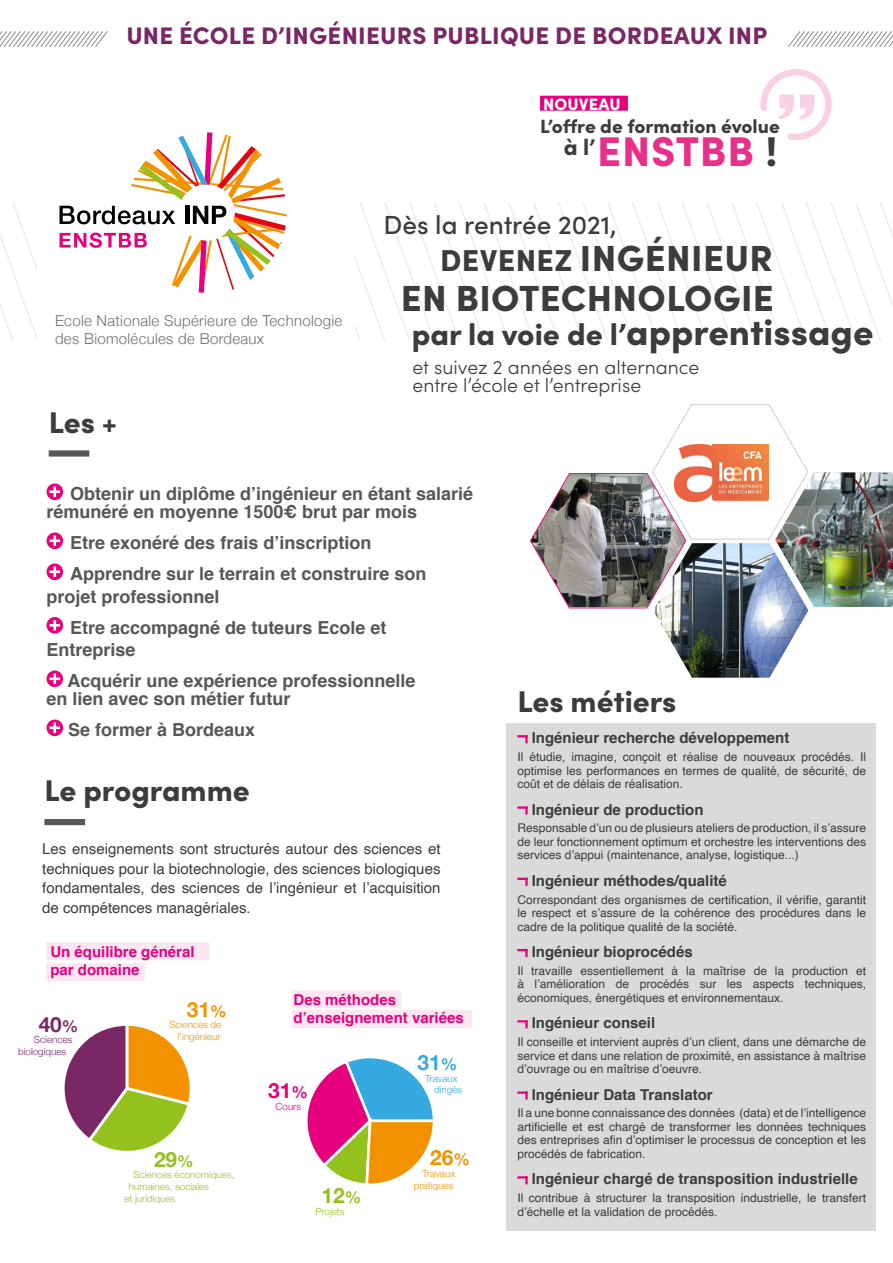
<style>
.page{position:relative;width:893px;height:1263px;background:#fff}
.page>*{position:absolute;margin:0;border:0;box-sizing:border-box;transform-origin:0 0}
.t1{font:900 41.55px "Sofia Pro";letter-spacing:.02em;color:#e8308a}
.t2{font:900 36.3px/40.8px "Sofia Pro";letter-spacing:.01em;color:#3c3c3b;text-align:right}
.t3{font:900 30.3px "Sofia Pro";color:#3c3c3b}
.t4{font:900 30px "Sofia Pro";color:#3c3c3b}
.t5{font:500 26.25px "Sofia Pro";color:#3c3c3b}
.t6{font:900 24px "Sofia Pro";letter-spacing:.01em;color:#792865}
.t7{font:900 22.65px "Sofia Pro";color:#3c3c3b}
.t8{font:700 21px "Helvetica Neue";color:#95c11f}
.t9{font:700 21px "Helvetica Neue";color:#f39200}
.t10{font:700 21px "Helvetica Neue";color:#e6007d}
.t11{font:700 21px "Helvetica Neue";color:#36a9e1}
.t12{font:700 20.85px "Helvetica Neue";color:#f39200}
.t13{font:700 20.85px "Helvetica Neue";color:#95c11f}
.t14{font:700 20.85px "Helvetica Neue";color:#792a66}
.t15{font:300 19.5px/18px "Sofia Pro";color:#3c3c3b}
.t16{font:900 19.2px "Sofia Pro";color:#3c3c3b}
.t17{font:700 18px/31px "Helvetica";color:#575756}
.t18{font:900 16.5px "Sofia Pro";letter-spacing:.01em;color:#fff}
.t19{font:15px/19.5px "Helvetica";color:#3c3c3b;text-align:justify}
.t20{font:700 15px "Helvetica";color:#3c3c3b}
.t21{font:300 15px/18px "Helvetica Neue";letter-spacing:.02em;color:#706f6f}
.t22{font:700 15px/18px "Helvetica";color:#e6007d}
.t23{font:12px/13.5px "Helvetica";color:#3c3c3b;text-align:justify}
.t24{font:300 9.9px "Helvetica Neue";color:#95c11f}
.t25{font:300 9.9px/11.9px "Helvetica Neue";color:#f39200;text-align:right}
.t26{font:300 9.9px/11.9px "Helvetica Neue";color:#792a66}
.t27{font:300 9.9px/11.9px "Helvetica Neue";color:#36a9e1}
.t28{font:300 9.9px "Helvetica Neue";color:#e6007d}
.s1{color:#3c3c3b}
.s2{font-size:30.3px}
.s3{font-size:36.3px}
.s4{font-size:16.35px}
.s5{font-size:16.5px}
.s6{font-size:13.5px}
</style>
<div class="page">
<div style="left:46px;top:942px;width:163px;height:18px;background:#fce6f2"></div>
<div style="left:46px;top:963px;width:99px;height:18px;background:#fce6f2"></div>
<div style="left:506px;top:723px;width:370px;height:508px;background:#dadada"></div>
<svg style="left:0;top:69px;width:893px;height:272px"></svg>
<svg style="left:46px;top:483px;width:17px;height:17px"></svg>
<svg style="left:50px;top:486px;width:10px;height:11px"></svg>
<svg style="left:46px;top:532px;width:17px;height:17px"></svg>
<svg style="left:50px;top:535px;width:10px;height:11px"></svg>
<svg style="left:46px;top:563px;width:17px;height:17px"></svg>
<svg style="left:50px;top:566px;width:10px;height:11px"></svg>
<svg style="left:46px;top:617px;width:17px;height:17px"></svg>
<svg style="left:50px;top:620px;width:10px;height:10px"></svg>
<svg style="left:46px;top:670px;width:17px;height:17px"></svg>
<svg style="left:50px;top:673px;width:10px;height:11px"></svg>
<svg style="left:46px;top:719px;width:17px;height:17px"></svg>
<svg style="left:50px;top:722px;width:10px;height:11px"></svg>
<svg style="left:0;top:31px;width:108px;height:16px"></svg>
<svg style="left:788px;top:31px;width:105px;height:16px"></svg>
<div style="left:49px;top:450px;width:40px;height:7px;background:#575756"></div>
<img style="left:654px;top:609px;width:154px;height:69px">
<img style="left:530px;top:404px;width:363px;height:205px">
<div style="left:540px;top:96px;width:88px;height:15px;background:#e6007d"></div>
<svg style="left:517px;top:735px;width:11px;height:8px"></svg>
<svg style="left:517px;top:806px;width:11px;height:8px"></svg>
<svg style="left:517px;top:878px;width:11px;height:8px"></svg>
<svg style="left:517px;top:949px;width:11px;height:8px"></svg>
<svg style="left:517px;top:1020px;width:11px;height:8px"></svg>
<svg style="left:517px;top:1091px;width:11px;height:9px"></svg>
<svg style="left:517px;top:1176px;width:11px;height:8px"></svg>
<div style="left:44px;top:819px;width:41px;height:6px;background:#575756"></div>
<svg style="left:64px;top:1025px;width:126px;height:126px"></svg>
<svg style="left:307px;top:1058px;width:126px;height:126px"></svg>
<div style="left:292px;top:990px;width:109px;height:18px;background:#fce6f2"></div>
<div style="left:292px;top:1010px;width:180px;height:18px;background:#fce6f2"></div>
<img style="left:674px;top:444px;width:94px;height:58px">
<h3 class="t6" style="left:126px;top:17px;width:642px">UNE ÉCOLE D’INGÉNIEURS PUBLIQUE DE BORDEAUX INP</h3>
<h3 class="t18" style="left:543px;top:91px;width:79px">NOUVEAU</h3>
<p class="t21" style="left:55px;top:311px;width:289px">Ecole Nationale Supérieure de Technologie des Biomolécules de Bordeaux</p>
<h3 class="t4" style="left:49px;top:399px;width:70px">Les +</h3>
<h3 class="t16" style="left:540px;top:111px;width:241px">L’offre de formation évolue</h3>
<h1 class="t1" style="left:597px;top:118px;width:182px">ENSTBB <span class="s1">!</span></h1>
<h3 class="t7" style="left:564px;top:130px;width:33px">à l’</h3>
<h3 class="t5" style="left:384px;top:206px;width:235px">Dès la rentrée 2021,</h3>
<h2 class="t2" style="left:401px;top:234px;width:375px"><span class="s2">DEVENEZ</span> INGÉNIEUR<br>EN BIOTECHNOLOGIE</h2>
<h3 class="t3" style="left:412px;top:310px;width:463px">par la voie de l’<span class="s3">apprentissage</span></h3>
<h3 class="t15" style="left:412px;top:357px;width:288px">et suivez 2 années en alternance entre l’école et l’entreprise</h3>
<h3 class="t17" style="left:46px;top:485px;width:428px;line-height:18px;text-indent:24px">Obtenir un diplôme d’ingénieur en étant salarié rémunéré en moyenne 1500€ brut par mois</h3>
<h3 class="t17" style="left:70px;top:527px;width:358px">Etre exonéré des frais d’inscription<br>Apprendre sur le terrain et construire son</h3>
<h3 class="t17" style="left:70px;top:581px;width:318px;text-indent:-24px">projet professionnel<br>Etre accompagné de tuteurs Ecole et</h3>
<h3 class="t17" style="left:67px;top:634px;width:350px;text-indent:-21px">Entreprise<br>Acquérir une expérience professionnelle</h3>
<h3 class="t17" style="left:68px;top:683px;width:224px;text-indent:-22px">en lien avec son métier futur<br>Se former à Bordeaux</h3>
<h3 class="t4" style="left:44px;top:767px;width:207px">Le programme</h3>
<p class="t19" style="left:42px;top:839px;width:400px">Les enseignements sont structurés autour des sciences et techniques pour la biotechnologie, des sciences biologiques fondamentales, des sciences de l’ingénieur et l’acquisition de compétences managériales.</p>
<p class="t22" style="left:50px;top:943px;width:146px">Un équilibre général par domaine</p>
<h3 class="t14" style="left:39px;top:1008px;width:41px">40<span class="s4">%</span></h3>
<p class="t26" style="left:18px;top:1033px;width:56px;text-indent:16px">Sciences biologiques</p>
<h3 class="t12" style="left:187px;top:993px;width:41px">31<span class="s4">%</span></h3>
<p class="t25" style="left:169px;top:1018px;width:53px">Sciences de l’ingénieur</p>
<h3 class="t13" style="left:154px;top:1143px;width:41px">29<span class="s4">%</span></h3>
<p class="t24" style="left:133px;top:1167px;width:103px">Sciences économiques,</p>
<p class="t24" style="left:129px;top:1179px;width:82px">humaines, sociales</p>
<p class="t24" style="left:124px;top:1190px;width:52px">et juridiques</p>
<p class="t22" style="left:294px;top:991px;width:172px">Des méthodes d’enseignement variées</p>
<h3 class="t10" style="left:268px;top:1074px;width:41px">31<span class="s5">%</span></h3>
<p class="t28" style="left:276px;top:1098px;width:27px">Cours</p>
<h3 class="t8" style="left:322px;top:1179px;width:41px">12<span class="s5">%</span></h3>
<p class="t24" style="left:315px;top:1203px;width:31px">Projets</p>
<h3 class="t11" style="left:418px;top:1046px;width:41px">31<span class="s5">%</span></h3>
<p class="t27" style="left:434px;top:1071px;width:29px;text-indent:-9px">Travaux dirigés</p>
<h3 class="t9" style="left:430px;top:1141px;width:41px">26<span class="s5">%</span></h3>
<p class="t25" style="left:414px;top:1166px;width:43px">Travaux pratiques</p>
<h3 class="t4" style="left:517px;top:678px;width:161px">Les métiers</h3>
<p class="t20" style="left:532px;top:726px;width:259px">Ingénieur recherche développement</p>
<p class="t23" style="left:517px;top:750px;width:350px">Il étudie, imagine, conçoit et réalise de nouveaux procédés. Il optimise les performances en termes de qualité, de sécurité, de coût et de délais de réalisation<span class="s6">.</span></p>
<p class="t20" style="left:532px;top:797px;width:173px">Ingénieur de production</p>
<p class="t23" style="left:517px;top:822px;width:350px">Responsable d’un ou de plusieurs ateliers de production, il s’assure de leur fonctionnement optimum et orchestre les interventions des services d’appui (maintenance, analyse, logistique...)</p>
<p class="t20" style="left:532px;top:868px;width:197px">Ingénieur méthodes/qualité</p>
<p class="t23" style="left:517px;top:893px;width:350px">Correspondant des organismes de certification, il vérifie, garantit le respect et s’assure de la cohérence des procédures dans le cadre de la politique qualité de la société.</p>
<p class="t20" style="left:532px;top:940px;width:162px">Ingénieur bioprocédés</p>
<p class="t23" style="left:517px;top:964px;width:350px">Il travaille essentiellement à la maîtrise de la production et à l’amélioration de procédés sur les aspects techniques, économiques, énergétiques et environnementaux.</p>
<p class="t20" style="left:532px;top:1011px;width:125px">Ingénieur conseil</p>
<p class="t23" style="left:517px;top:1035px;width:350px">Il conseille et intervient auprès d’un client, dans une démarche de service et dans une relation de proximité, en assistance à maîtrise d’ouvrage ou en maîtrise d’oeuvre.</p>
<p class="t20" style="left:532px;top:1082px;width:182px">Ingénieur Data Translator</p>
<p class="t23" style="left:517px;top:1107px;width:350px">Il a une bonne connaissance des données (data) et de l’intelligence artificielle et est chargé de transformer les données techniques des entreprises afin d’optimiser le processus de conception et les procédés de fabrication.</p>
<p class="t20" style="left:532px;top:1167px;width:327px">Ingénieur chargé de transposition industrielle</p>
<p class="t23" style="left:517px;top:1191px;width:350px">Il contribue à structurer la transposition industrielle, le transfert d’échelle et la validation de procédés.</p>
</div>
